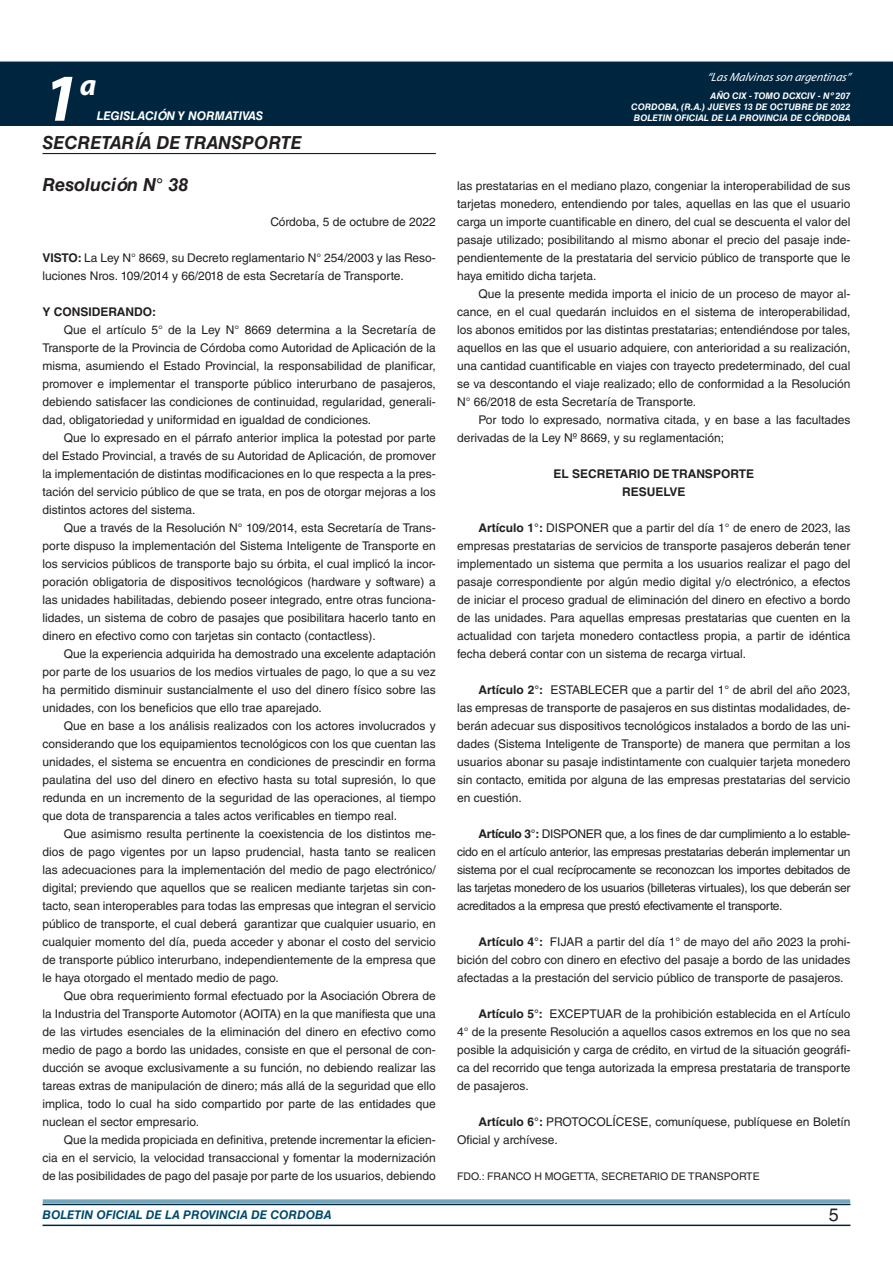
<style>
.page{position:relative;width:893px;height:1263px;background:#fff}
.page>*{position:absolute;margin:0;border:0;box-sizing:border-box;transform-origin:0 0}
.t1{font:italic 700 67.5px "Myriad Pro";color:#fff}
.t2{font:italic 700 30px "Myriad Pro";color:#fff}
.NOMBRE_DE_MINISTERIO{font:italic 700 18px "Helvetica LT Std";color:#231f20}
.t3{font:18px "Helvetica LT Std";color:#231f20}
.TEXTO_BASE{font:12px/18px "Helvetica LT Std";color:#231f20;text-align:justify}
.t4{font:italic 700 12px "Helvetica LT Std";color:#004b6c}
.RESUELVE{font:700 12px "Helvetica LT Std";color:#231f20}
.t5{font:italic 12px "Myriad Pro";color:#fff}
.FECHA{font:12px "Helvetica LT Std";color:#231f20}
.t6{font:italic 700 12px "Helvetica LT Std";color:#fff}
.TEXTO_BASE-2{font:700 12px "Helvetica LT Std";color:#231f20}
.FIRMA{font:10.5px "Helvetica LT Std";color:#231f20}
.t7{font:italic 700 9px/10.8px "Helvetica LT Std";color:#fff;text-align:justify}
.s1{font-weight:700}
</style>
<div class="page">
<div style="left:0;top:61px;width:893px;height:6px;background:#73a5b8"></div>
<div style="left:0;top:62px;width:893px;height:64px;background:#00263f"></div>
<hr style="left:43px;top:1224px;width:807px;height:2px;background:#00263f">
<div style="left:42px;top:1198px;width:809px;height:8px;background:#fff;opacity:.75"></div>
<hr style="left:43px;top:153px;width:393px;height:1px;background:#00263f">
<h1 class="t1" style="left:43px;top:54px;width:38px">1</h1>
<h2 class="t2" style="left:80px;top:66px;width:18px">a</h2>
<p class="t6" style="left:97px;top:109px;width:168px">LEGISLACIÓN Y NORMATIVAS</p>
<p class="NOMBRE_DE_MINISTERIO" style="left:43px;top:131px;width:261px">SECRETARÍA DE TRANSPORTE</p>
<p class="NOMBRE_DE_MINISTERIO" style="left:43px;top:174px;width:147px">Resolución N° 38</p>
<p class="FECHA" style="left:270px;top:215px;width:167px">Córdoba, 5 de octubre de 2022</p>
<p class="TEXTO_BASE" style="left:43px;top:249px;width:395px"><span class="s1">VISTO:</span> La Ley N° 8669, su Decreto reglamentario N° 254/2003 y las Reso&shy;luciones Nros. 109/2014 y 66/2018 de esta Secretaría de Transporte.</p>
<p class="TEXTO_BASE-2" style="left:43px;top:304px;width:115px">Y CONSIDERANDO:</p>
<p class="TEXTO_BASE" style="left:43px;top:321px;width:395px;text-indent:21px">Que el artículo 5° de la Ley N° 8669 determina a la Secretaría de Transporte de la Provincia de Córdoba como Autoridad de Aplicación de la misma, asumiendo el Estado Provincial, la responsabilidad de planificar, promover e implementar el transporte público interurbano de pasajeros, debiendo satisfacer las condiciones de continuidad, regularidad, generali&shy;dad, obligatoriedad y uniformidad en igualdad de condiciones.</p>
<p class="TEXTO_BASE" style="left:43px;top:429px;width:395px;text-indent:21px">Que lo expresado en el párrafo anterior implica la potestad por parte del Estado Provincial, a través de su Autoridad de Aplicación, de promover la implementación de distintas modificaciones en lo que respecta a la pres&shy;tación del servicio público de que se trata, en pos de otorgar mejoras a los distintos actores del sistema.</p>
<p class="TEXTO_BASE" style="left:43px;top:519px;width:395px;text-indent:21px">Que a través de la Resolución N° 109/2014, esta Secretaría de Trans&shy;porte dispuso la implementación del Sistema Inteligente de Transporte en los servicios públicos de transporte bajo su órbita, el cual implicó la incor&shy;poración obligatoria de dispositivos tecnológicos (hardware y software) a las unidades habilitadas, debiendo poseer integrado, entre otras funciona&shy;lidades, un sistema de cobro de pasajes que posibilitara hacerlo tanto en dinero en efectivo como con tarjetas sin contacto (contactless).</p>
<p class="TEXTO_BASE" style="left:43px;top:645px;width:395px;text-indent:21px">Que la experiencia adquirida ha demostrado una excelente adaptación por parte de los usuarios de los medios virtuales de pago, lo que a su vez ha permitido disminuir sustancialmente el uso del dinero físico sobre las unidades, con los beneficios que ello trae aparejado.</p>
<p class="TEXTO_BASE" style="left:43px;top:717px;width:395px;text-indent:21px">Que en base a los análisis realizados con los actores involucrados y considerando que los equipamientos tecnológicos con los que cuentan las unidades, el sistema se encuentra en condiciones de prescindir en forma paulatina del uso del dinero en efectivo hasta su total supresión, lo que redunda en un incremento de la seguridad de las operaciones, al tiempo que dota de transparencia a tales actos verificables en tiempo real.</p>
<p class="TEXTO_BASE" style="left:43px;top:825px;width:395px;text-indent:21px">Que asimismo resulta pertinente la coexistencia de los distintos me&shy;dios de pago vigentes por un lapso prudencial, hasta tanto se realicen las adecuaciones para la implementación del medio de pago electrónico/ digital; previendo que aquellos que se realicen mediante tarjetas sin con&shy;tacto, sean interoperables para todas las empresas que integran el servicio público de transporte, el cual deberá garantizar que cualquier usuario, en cualquier momento del día, pueda acceder y abonar el costo del servicio de transporte público interurbano, independientemente de la empresa que le haya otorgado el mentado medio de pago.</p>
<p class="TEXTO_BASE" style="left:43px;top:987px;width:395px;text-indent:21px">Que obra requerimiento formal efectuado por la Asociación Obrera de la Industria del Transporte Automotor (AOITA) en la que manifiesta que una de las virtudes esenciales de la eliminación del dinero en efectivo como medio de pago a bordo las unidades, consiste en que el personal de con&shy;ducción se avoque exclusivamente a su función, no debiendo realizar las tareas extras de manipulación de dinero; más allá de la seguridad que ello implica, todo lo cual ha sido compartido por parte de las entidades que nuclean el sector empresario.</p>
<p class="TEXTO_BASE" style="left:43px;top:1131px;width:395px;text-indent:21px">Que la medida propiciada en definitiva, pretende incrementar la eficien&shy;cia en el servicio, la velocidad transaccional y fomentar la modernización de las posibilidades de pago del pasaje por parte de los usuarios, debiendo</p>
<p class="t5" style="left:707px;top:70px;width:145px">“LasMalvinasson argentinas”</p>
<p class="t7" style="left:631px;top:91px;width:221px;text-indent:79px">AÑO CIX - TOMO DCXCIV - Nº 207<br>CORDOBA, (R.A.) JUEVES 13 DE OCTUBRE DE 2022<br>BOLETIN OFICIAL DE LA PROVINCIA DE CÓRDOBA</p>
<p class="TEXTO_BASE" style="left:457px;top:177px;width:395px">las prestatarias en el mediano plazo, congeniar la interoperabilidad de sus tarjetas monedero, entendiendo por tales, aquellas en las que el usuario carga un importe cuantificable en dinero, del cual se descuenta el valor del pasaje utilizado; posibilitando al mismo abonar el precio del pasaje inde&shy;pendientemente de la prestataria del servicio público de transporte que le haya emitido dicha tarjeta.</p>
<p class="TEXTO_BASE" style="left:457px;top:285px;width:395px;text-indent:21px">Que la presente medida importa el inicio de un proceso de mayor al&shy;cance, en el cual quedarán incluidos en el sistema de interoperabilidad, los abonos emitidos por las distintas prestatarias; entendiéndose por tales, aquellos en las que el usuario adquiere, con anterioridad a su realización, una cantidad cuantificable en viajes con trayecto predeterminado, del cual se va descontando el viaje realizado; ello de conformidad a la Resolución N° 66/2018 de esta Secretaría de Transporte.</p>
<p class="TEXTO_BASE" style="left:457px;top:411px;width:395px;text-indent:21px">Por todo lo expresado, normativa citada, y en base a las facultades derivadas de la Ley Nº 8669, y su reglamentación;</p>
<p class="RESUELVE" style="left:553px;top:466px;width:202px">EL SECRETARIO DE TRANSPORTE</p>
<p class="RESUELVE" style="left:622px;top:484px;width:65px">RESUELVE</p>
<p class="TEXTO_BASE" style="left:457px;top:519px;width:395px;text-indent:21px"><span class="s1">Artículo 1°:</span> DISPONER que a partir del día 1° de enero de 2023, las empresas prestatarias de servicios de transporte pasajeros deberán tener implementado un sistema que permita a los usuarios realizar el pago del pasaje correspondiente por algún medio digital y/o electrónico, a efectos de iniciar el proceso gradual de eliminación del dinero en efectivo a bordo de las unidades. Para aquellas empresas prestatarias que cuenten en la actualidad con tarjeta monedero contactless propia, a partir de idéntica fecha deberá contar con un sistema de recarga virtual.</p>
<p class="TEXTO_BASE" style="left:457px;top:681px;width:395px;text-indent:21px"><span class="s1">Artículo 2°:</span> ESTABLECER que a partir del 1° de abril del año 2023, las empresas de transporte de pasajeros en sus distintas modalidades, de&shy;berán adecuar sus dispositivos tecnológicos instalados a bordo de las uni&shy;dades (Sistema Inteligente de Transporte) de manera que permitan a los usuarios abonar su pasaje indistintamente con cualquier tarjeta monedero sin contacto, emitida por alguna de las empresas prestatarias del servicio en cuestión.</p>
<p class="TEXTO_BASE" style="left:457px;top:825px;width:395px;text-indent:21px"><span class="s1">Artículo 3°:</span> DISPONER que, a los fines de dar cumplimiento a lo estable&shy;cido en el artículo anterior, las empresas prestatarias deberán implementar un sistema por el cual recíprocamente se reconozcan los importes debitados de las tarjetas monedero de los usuarios (billeteras virtuales), los que deberán ser acreditados a la empresa que prestó efectivamente el transporte.</p>
<p class="TEXTO_BASE" style="left:457px;top:933px;width:395px;text-indent:21px"><span class="s1">Artículo 4°:</span> FIJAR a partir del día 1° de mayo del año 2023 la prohi&shy;bición del cobro con dinero en efectivo del pasaje a bordo de las unidades afectadas a la prestación del servicio público de transporte de pasajeros.</p>
<p class="TEXTO_BASE" style="left:457px;top:1005px;width:395px;text-indent:21px"><span class="s1">Artículo 5°:</span> EXCEPTUAR de la prohibición establecida en el Artículo 4° de la presente Resolución a aquellos casos extremos en los que no sea posible la adquisición y carga de crédito, en virtud de la situación geográfi&shy;ca del recorrido que tenga autorizada la empresa prestataria de transporte de pasajeros.</p>
<p class="TEXTO_BASE" style="left:457px;top:1113px;width:395px;text-indent:21px"><span class="s1">Artículo 6°:</span> PROTOCOLÍCESE, comuníquese, publíquese en Boletín<br>Oficial y archívese.</p>
<p class="FIRMA" style="left:457px;top:1170px;width:304px">FDO.: FRANCO H MOGETTA, SECRETARIO DE TRANSPORTE</p>
<p class="t4" style="left:43px;top:1208px;width:290px">BOLETIN OFICIAL DE LA PROVINCIA DE CORDOBA</p>
<h3 class="t3" style="left:829px;top:1204px;width:12px">5</h3>
</div>
